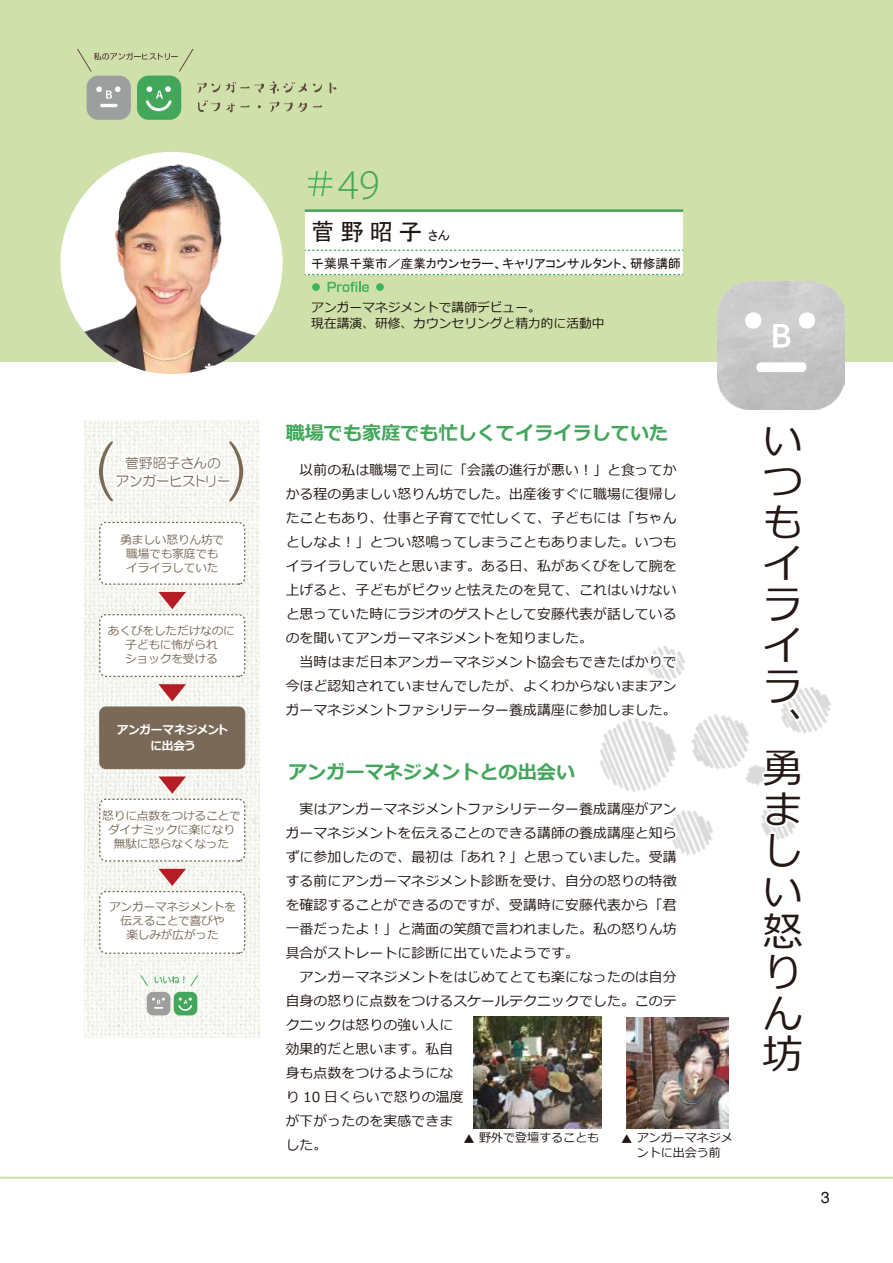
<style>
.page{position:relative;width:893px;height:1263px;background:#fff}
.page>*{position:absolute;margin:0;border:0;box-sizing:border-box;transform-origin:0 0}
.t1{font:40.5px/41px "Meiryo";color:#231815}
.t2{font:23.4px "MS P Gothic";color:#211714}
.t3{font:700 19.2px "Meiryo";color:#43a75b}
.t4{font:15.9px "Helvetica";color:#211714}
.t5{font:13.8px/24px "Meiryo";letter-spacing:.01em;color:#231815}
.t6{font:13.8px/18px "HG Maru Gothic MPRO";letter-spacing:-.04em;color:#796956;text-align:center}
.t7{font:12.75px/15.3px "Meiryo";color:#211714}
.t8{font:12.75px "MS P Gothic";color:#211714}
.t9{font:12px/15px "Meiryo";color:#231815;text-align:center}
.t10{font:11.7px/14.1px "Meiryo";letter-spacing:-.015em;color:#796956;text-align:center}
.t11{font:700 11.7px/15.9px "Meiryo";letter-spacing:-.035em;color:#fff;text-align:center}
.s1{font-size:12.75px}
</style>
<div class="page">
<div style="left:0;top:0;width:893px;height:361px;background:#d0e0aa"></div>
<div style="left:305px;top:211px;width:378px;height:64px;background:#fff"></div>
<hr style="left:305px;top:209px;width:378px;height:3px;background:#43a75b">
<svg style="left:305px;top:250px;width:378px;height:1px"></svg>
<svg style="left:305px;top:274px;width:378px;height:1px"></svg>
<img style="left:600px;top:687px;width:231px;height:169px">
<img style="left:85px;top:420px;width:174px;height:617px">
<div style="left:174px;top:992px;width:23px;height:23px;background:#43a75b;border-radius:6px"></div>
<svg style="left:178px;top:997px;width:14px;height:14px"></svg>
<div style="left:147px;top:992px;width:23px;height:23px;background:#9d9e9e;border-radius:6px"></div>
<svg style="left:152px;top:997px;width:13px;height:12px"></svg>
<svg style="left:98px;top:592px;width:148px;height:86px"></svg>
<svg style="left:158px;top:684px;width:28px;height:17px"></svg>
<div style="left:100px;top:707px;width:145px;height:62px;background:#796956;border-radius:6px"></div>
<div style="left:99px;top:706px;width:146px;height:63px;border:1px solid #796956;border-radius:6px"></div>
<svg style="left:98px;top:776px;width:148px;height:86px"></svg>
<svg style="left:98px;top:869px;width:148px;height:85px"></svg>
<hr style="left:0;top:1177px;width:893px;height:2px;background:#d0e0aa">
<img style="left:717px;top:282px;width:127px;height:127px">
<svg style="left:773px;top:308px;width:47px;height:40px;background:#d9d9d9"></svg>
<svg style="left:741px;top:308px;width:25px;height:25px"></svg>
<svg style="left:754px;top:362px;width:55px;height:10px"></svg>
<svg style="left:197px;top:81px;width:125px;height:13px"></svg>
<svg style="left:329px;top:83px;width:7px;height:10px"></svg>
<svg style="left:198px;top:101px;width:22px;height:11px"></svg>
<svg style="left:226px;top:103px;width:23px;height:9px"></svg>
<svg style="left:269px;top:102px;width:38px;height:10px"></svg>
<div style="left:137px;top:76px;width:44px;height:44px;background:#43a75b;border-radius:12px"></div>
<svg style="left:146px;top:86px;width:26px;height:25px"></svg>
<div style="left:87px;top:76px;width:44px;height:44px;background:#9d9e9e;border-radius:12px"></div>
<svg style="left:96px;top:86px;width:25px;height:21px"></svg>
<svg style="left:473px;top:796px;width:213px;height:333px"></svg>
<svg style="left:759px;top:687px;width:47px;height:39px"></svg>
<svg style="left:757px;top:746px;width:51px;height:110px"></svg>
<svg style="left:600px;top:645px;width:86px;height:77px"></svg>
<svg style="left:140px;top:974px;width:9px;height:13px"></svg>
<svg style="left:190px;top:974px;width:9px;height:13px"></svg>
<svg style="left:155px;top:976px;width:29px;height:7px"></svg>
<svg style="left:98px;top:420px;width:148px;height:165px"></svg>
<svg style="left:308px;top:171px;width:24px;height:25px"></svg>
<div style="left:312px;top:283px;width:8px;height:8px;background:#41b25d;border-radius:50%"></div>
<svg style="left:328px;top:282px;width:41px;height:10px"></svg>
<div style="left:376px;top:283px;width:8px;height:8px;background:#41b25d;border-radius:50%"></div>
<svg style="left:77px;top:49px;width:117px;height:23px"></svg>
<img style="left:60px;top:152px;width:221px;height:222px">
<img style="left:626px;top:1017px;width:102px;height:111px">
<img style="left:474px;top:1017px;width:127px;height:111px">
<p class="t6" style="left:116px;top:454px;width:116px">菅野昭子さんの<br>アンガーヒストリー</p>
<p class="t10" style="left:120px;top:533px;width:105px">勇ましい怒りん坊で職場でも家庭でもイライラしていた</p>
<p class="t10" style="left:108px;top:625px;width:128px">あくびをしただけなのに子どもに怖がられ<br>ショックを受ける</p>
<p class="t11" style="left:117px;top:722px;width:113px">アンガーマネジメントに出会う</p>
<p class="t10" style="left:102px;top:809px;width:140px">怒りに点数をつけることでダイナミックに楽になり無駄に怒らなくなった</p>
<p class="t10" style="left:109px;top:900px;width:128px">アンガーマネジメントを伝えることで喜びや<br>楽しみが広がった</p>
<h2 class="t2" style="left:311px;top:220px;width:140px">菅野昭子<span class="s1">さん</span></h2>
<p class="t8" style="left:311px;top:257px;width:371px">千葉県千葉市／産業カウンセラー、キャリアコンサルタント、研修講師</p>
<p class="t7" style="left:311px;top:301px;width:295px">アンガーマネジメントで講師デビュー。<br>現在講演、研修、カウンセリングと精力的に活動中</p>
<h3 class="t3" style="left:286px;top:419px;width:384px">職場でも家庭でも忙しくてイライラしていた</h3>
<p class="t5" style="left:286px;top:458px;width:393px">　以前の私は職場で上司に「会議の進行が悪い︕」と食ってかかる程の勇ましい怒りん坊でした。出産後すぐに職場に復帰したこともあり、仕事と子育てで忙しくて、子どもには「ちゃんとしなよ︕」とつい怒鳴ってしまうこともありました。いつもイライラしていたと思います。ある日、私があくびをして腕を上げると、子どもがビクッと怯えたのを見て、これはいけないと思っていた時にラジオのゲストとして安藤代表が話しているのを聞いてアンガーマネジメントを知りました。<br>　当時はまだ日本アンガーマネジメント協会もできたばかりで今ほど認知されていませんでしたが、よくわからないままアンガーマネジメントファシリテーター養成講座に参加しました。</p>
<h3 class="t3" style="left:288px;top:758px;width:289px">アンガーマネジメントとの出会い</h3>
<p class="t5" style="left:286px;top:797px;width:393px">　実はアンガーマネジメントファシリテーター養成講座がアンガーマネジメントを伝えることのできる講師の養成講座と知らずに参加したので、最初は「あれ︖」と思っていました。受講する前にアンガーマネジメント診断を受け、自分の怒りの特徴を確認することができるのですが、受講時に安藤代表から「君一番だったよ︕」と満面の笑顔で言われました。私の怒りん坊具合がストレートに診断に出ていたようです。<br>　アンガーマネジメントをはじめてとても楽になったのは自分自身の怒りに点数をつけるスケールテクニックでした。このテクニックは怒りの強い人に<br>効果的だと思います。私自<br>身も点数をつけるようにな<br>り 10 日くらいで怒りの温度<br>が下がったのを実感できま<br>した。</p>
<p class="t9" style="left:464px;top:1130px;width:137px"><sub>▲</sub> 野外で登壇することも</p>
<p class="t9" style="left:621px;top:1130px;width:113px"><sub>▲</sub> アンガーマネジメントに出会う前</p>
<h1 class="t1" style="left:762px;top:422px;width:41px">いつもイライラ︑勇ましい怒りん坊</h1>
<p class="t4" style="left:821px;top:1188px;width:10px">3</p>
</div>
